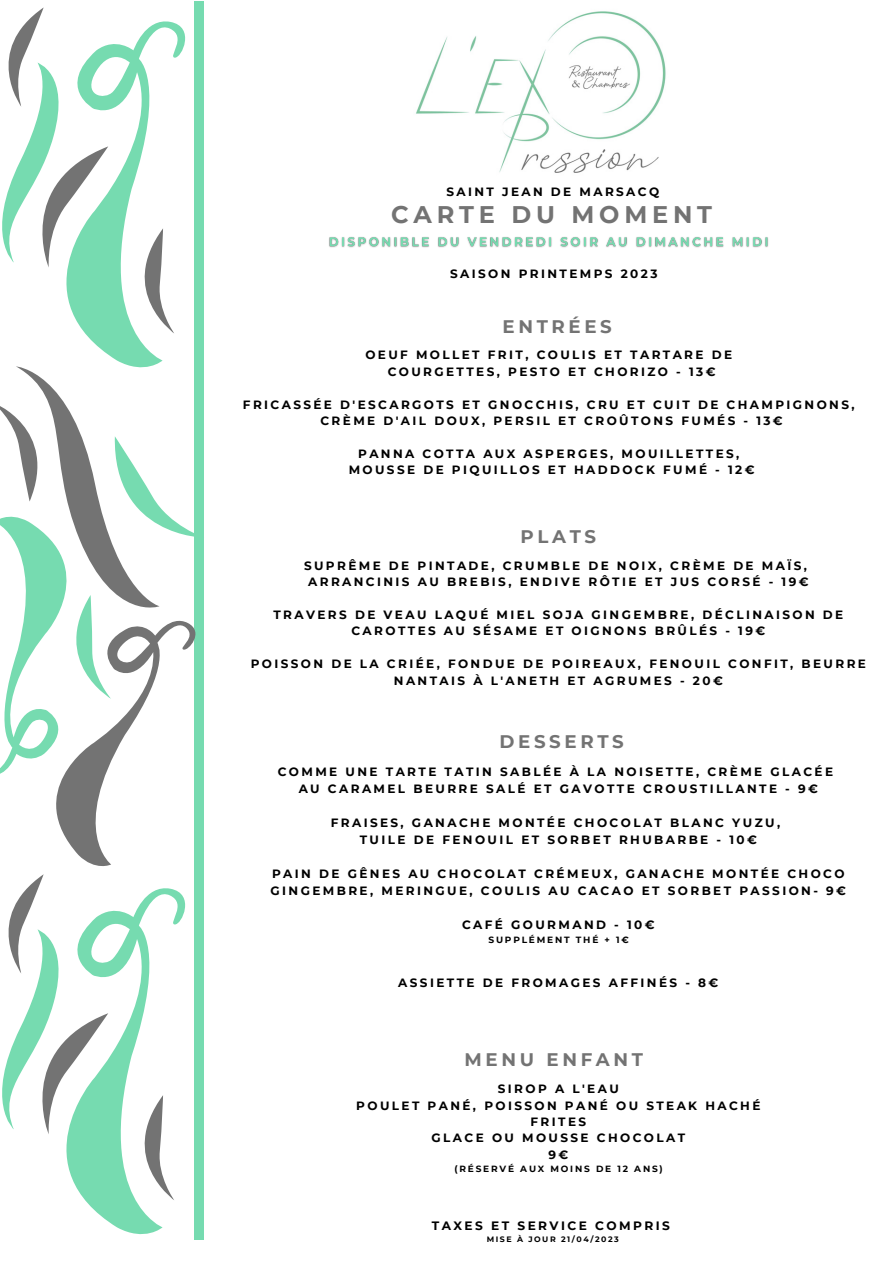
<style>
.page{position:relative;width:894px;height:1264px;background:#fff}
.page>*{position:absolute;margin:0;border:0;box-sizing:border-box;transform-origin:0 0}
.t1{font:700 24px "Montserrat";letter-spacing:.2em;color:#737373}
.t2{font:700 18.15px "Montserrat";letter-spacing:.2em;color:#737373}
.t3{font:700 12.15px "Montserrat";letter-spacing:.2em;color:#000}
.t4{font:700 12px/16.5px "Montserrat";letter-spacing:.2em;color:#000;text-align:center}
.t5{font:700 9px "Montserrat";letter-spacing:.2em;color:#000}
.t6{font:700 7.8px "Montserrat";letter-spacing:.2em;color:#000}
</style>
<div class="page">
<div style="left:194px;top:2px;width:10px;height:1237px;background:#76dbb0"></div>
<svg style="left:66px;top:21px;width:120px;height:345px"></svg>
<svg style="left:2px;top:7px;width:106px;height:260px"></svg>
<svg style="left:56px;top:778px;width:55px;height:88px;fill:#737373"></svg>
<svg style="left:0;top:366px;width:196px;height:412px"></svg>
<svg style="left:66px;top:888px;width:120px;height:347px"></svg>
<svg style="left:2px;top:874px;width:106px;height:260px"></svg>
<img style="left:416px;top:11px;width:250px;height:162px">
<img style="left:329px;top:237px;width:440px;height:11px">
<p class="t4" style="left:446px;top:184px;width:214px">SAINT JEAN DE MARSACQ</p>
<h1 class="t1" style="left:391px;top:200px;width:322px">CARTE DU MOMENT</h1>
<p class="t4" style="left:450px;top:265px;width:209px">SAISON PRINTEMPS 2023</p>
<h2 class="t2" style="left:502px;top:316px;width:111px">ENTRÉES</h2>
<p class="t4" style="left:365px;top:346px;width:368px">OEUF MOLLET FRIT, COULIS ET TARTARE DE<br>COURGETTES, PESTO ET CHORIZO - 13€</p>
<p class="t4" style="left:243px;top:396px;width:613px">FRICASSÉE D'ESCARGOTS ET GNOCCHIS, CRU ET CUIT DE CHAMPIGNONS,<br>CRÈME D'AIL DOUX, PERSIL ET CROÛTONS FUMÉS - 13€</p>
<p class="t4" style="left:348px;top:445px;width:407px">PANNA COTTA AUX ASPERGES, MOUILLETTES,<br>MOUSSE DE PIQUILLOS ET HADDOCK FUMÉ - 12€</p>
<h2 class="t2" style="left:520px;top:525px;width:77px">PLATS</h2>
<p class="t4" style="left:304px;top:557px;width:506px">SUPRÊME DE PINTADE, CRUMBLE DE NOIX, CRÈME DE MAÏS,<br>ARRANCINIS AU BREBIS, ENDIVE RÔTIE ET JUS CORSÉ - 19€</p>
<p class="t4" style="left:273px;top:606px;width:571px">TRAVERS DE VEAU LAQUÉ MIEL SOJA GINGEMBRE, DÉCLINAISON DE<br>CAROTTES AU SÉSAME ET OIGNONS BRÛLÉS - 19€</p>
<p class="t4" style="left:251px;top:655px;width:616px">POISSON DE LA CRIÉE, FONDUE DE POIREAUX, FENOUIL CONFIT, BEURRE<br>NANTAIS À L'ANETH ET AGRUMES - 20€</p>
<h2 class="t2" style="left:499px;top:730px;width:126px">DESSERTS</h2>
<p class="t4" style="left:278px;top:762px;width:556px;line-height:17.2px">COMME UNE TARTE TATIN SABLÉE À LA NOISETTE, CRÈME GLACÉE<br>AU CARAMEL BEURRE SALÉ ET GAVOTTE CROUSTILLANTE - 9€</p>
<p class="t4" style="left:330px;top:813px;width:451px;line-height:17.2px">FRAISES, GANACHE MONTÉE CHOCOLAT BLANC YUZU,<br>TUILE DE FENOUIL ET SORBET RHUBARBE - 10€</p>
<p class="t4" style="left:270px;top:864px;width:577px;line-height:17.2px;text-align:left">PAIN DE GÊNES AU CHOCOLAT CRÉMEUX, GANACHE MONTÉE CHOCO<br>GINGEMBRE, MERINGUE, COULIS AU CACAO ET SORBET PASSION- 9€</p>
<p class="t4" style="left:462px;top:916px;width:194px">CAFÉ GOURMAND - 10€</p>
<p class="t5" style="left:488px;top:934px;width:142px">SUPPLÉMENT THÉ + 1€</p>
<p class="t4" style="left:398px;top:974px;width:321px">ASSIETTE DE FROMAGES AFFINÉS - 8€</p>
<h2 class="t2" style="left:464px;top:1048px;width:180px">MENU ENFANT</h2>
<p class="t4" style="left:356px;top:1080px;width:405px">SIROP A L'EAU<br>POULET PANÉ, POISSON PANÉ OU STEAK HACHÉ<br>FRITES<br>GLACE OU MOUSSE CHOCOLAT<br>9€</p>
<p class="t5" style="left:454px;top:1163px;width:210px">(RÉSERVÉ AUX MOINS DE 12 ANS)</p>
<p class="t3" style="left:432px;top:1217px;width:239px">TAXES ET SERVICE COMPRIS</p>
<p class="t6" style="left:486px;top:1234px;width:134px">MISE À JOUR 21/04/2023</p>
</div>
